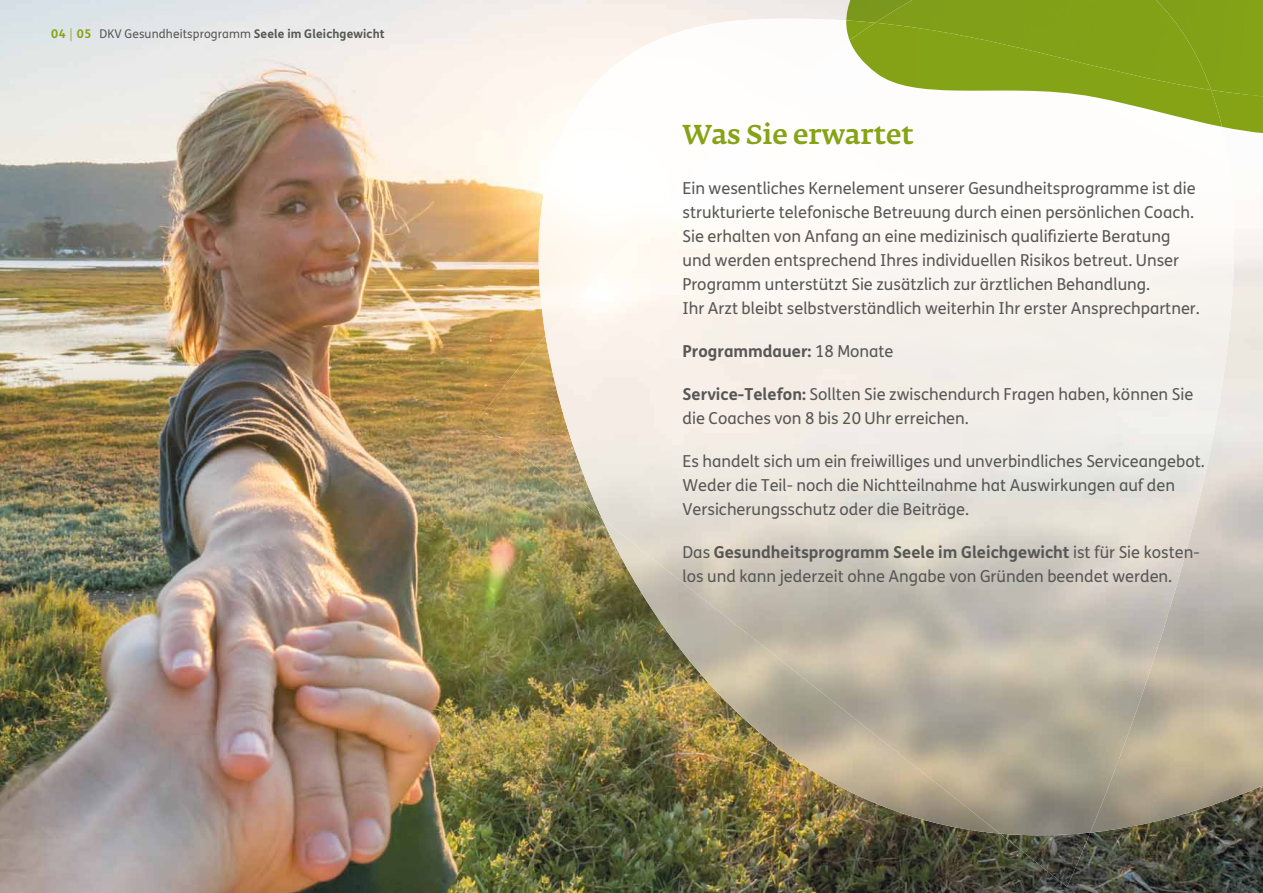
<style>
.page{position:relative;width:1263px;height:893px;background:#fff}
.page>*{position:absolute;margin:0;border:0;box-sizing:border-box;transform-origin:0 0}
.t1{font:500 27px "Fedra Serif A Pro";color:#85a315}
.t2{font:16.5px/23.9px "FS Me";color:#575756}
.t3{font:700 16.5px "FS Me";color:#575756}
.t4{font:12px "FS Me";letter-spacing:.01em;color:#575756}
.s1{font-weight:700;color:#85a315}
.s2{font-weight:300;color:#85a315}
.s3{font-weight:700}
.s4{font-weight:400}
</style>
<div class="page">
<img style="left:0;top:0;width:1263px;height:893px">
<img style="left:591px;top:19px;width:210px;height:152px">
<img style="left:801px;top:19px;width:45px;height:21px">
<img style="left:539px;top:86px;width:52px;height:250px">
<img style="left:1222px;top:133px;width:41px;height:670px">
<img style="left:591px;top:171px;width:58px;height:102px">
<img style="left:1169px;top:624px;width:53px;height:210px">
<img style="left:601px;top:571px;width:42px;height:26px">
<img style="left:643px;top:571px;width:53px;height:99px">
<img style="left:696px;top:624px;width:52px;height:100px">
<img style="left:1117px;top:624px;width:52px;height:206px">
<img style="left:748px;top:640px;width:106px;height:143px">
<img style="left:854px;top:730px;width:52px;height:86px">
<img style="left:906px;top:783px;width:28px;height:46px">
<img style="left:1111px;top:783px;width:6px;height:51px">
<img style="left:831px;top:783px;width:23px;height:12px">
<img style="left:477px;top:336px;width:68px;height:150px">
<img style="left:579px;top:510px;width:18px;height:10px">
<img style="left:999px;top:835px;width:91px;height:52px">
<img style="left:753px;top:40px;width:208px;height:637px">
<img style="left:961px;top:127px;width:157px;height:549px">
<img style="left:701px;top:117px;width:53px;height:523px">
<img style="left:1118px;top:127px;width:118px;height:178px">
<img style="left:649px;top:146px;width:53px;height:478px">
<img style="left:597px;top:199px;width:52px;height:372px">
<img style="left:545px;top:274px;width:53px;height:236px">
<div style="left:1118px;top:305px;width:115px;height:107px;background:#f2f0eb"></div>
<img style="left:1118px;top:411px;width:104px;height:213px">
<img style="left:1118px;top:623px;width:49px;height:141px">
<img style="left:800px;top:676px;width:318px;height:54px">
<img style="left:857px;top:729px;width:261px;height:54px">
<img style="left:934px;top:782px;width:177px;height:53px">
<div style="left:1211px;top:0;width:52px;height:95px;background:#84a216"></div>
<img style="left:846px;top:0;width:29px;height:20px">
<img style="left:846px;top:20px;width:29px;height:22px">
<img style="left:1222px;top:89px;width:39px;height:6px">
<img style="left:1212px;top:95px;width:51px;height:38px">
<div style="left:875px;top:0;width:336px;height:23px;background:#81a018"></div>
<img style="left:850px;top:23px;width:372px;height:104px">
<p class="t4" style="left:51px;top:30px;width:335px"><span class="s1">04</span> <span class="s2">|</span> <span class="s1">05</span> DKV Gesundheitsprogramm <span class="s3">Seele im Gleichgewicht</span></p>
<h1 class="t1" style="left:682px;top:121px;width:233px">Was Sie erwartet</h1>
<p class="t2" style="left:682px;top:178px;width:519px">Ein wesentliches Kernelement unserer Gesundheitsprogramme ist die strukturierte telefonische Betreuung durch einen persönlichen Coach.<br>Sie erhalten von Anfang an eine medizinisch qualifizierte Beratung und werden entsprechend Ihres individuellen Risikos betreut. Unser Programm unterstützt Sie zusätzlich zur ärztlichen Behandlung.<br>Ihr Arzt bleibt selbstverständlich weiterhin Ihr erster Ansprechpartner.</p>
<p class="t3" style="left:682px;top:345px;width:213px">Programmdauer: <span class="s4">18 Monate</span></p>
<p class="t2" style="left:682px;top:384px;width:512px"><span class="s3">Service-Telefon:</span> Sollten Sie zwischendurch Fragen haben, können Sie die Coaches von 8 bis 20 Uhr erreichen.</p>
<p class="t2" style="left:682px;top:451px;width:524px">Es handelt sich um ein freiwilliges und unverbindliches Serviceangebot.<br>Weder die Teil- noch die Nichtteilnahme hat Auswirkungen auf den<br>Versicherungsschutz oder die Beiträge.</p>
<p class="t2" style="left:682px;top:542px;width:519px">Das <span class="s3">Gesundheitsprogramm Seele im Gleichgewicht</span> ist für Sie kosten&shy;los und kann jederzeit ohne Angabe von Gründen beendet werden.</p>
</div>
